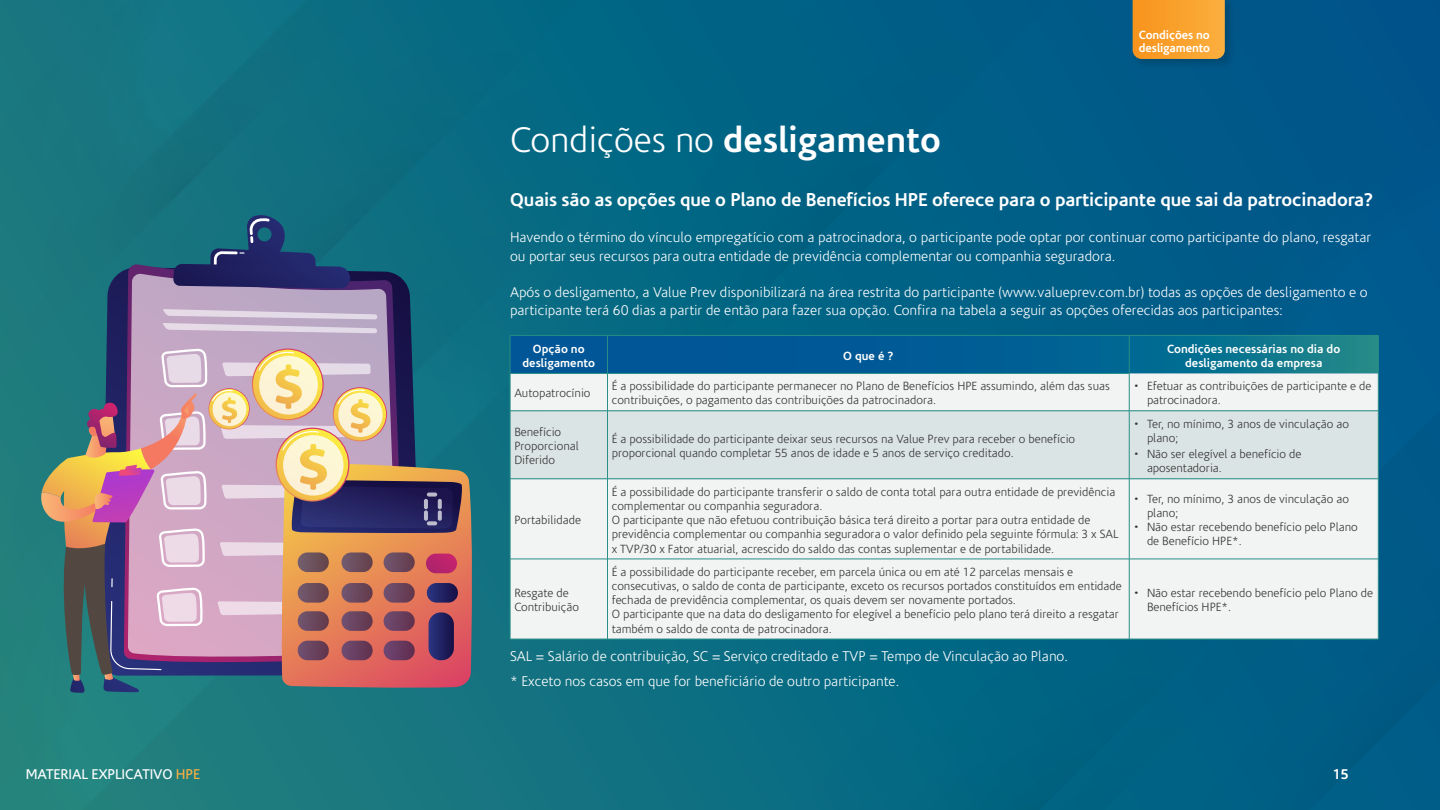
<style>
.page{position:relative;width:1440px;height:810px;background:#0d6f82}
.page>*{position:absolute;margin:0;border:0;box-sizing:border-box;transform-origin:0 0}
.título{font:700 36px "Corisande";color:#fff}
.t1{font:700 18.75px "Corisande";letter-spacing:-.01em;color:#fff}
.t2{font:300 14.25px/18.8px "Corisande";color:#fff}
.t3{font:14.25px "Corisande";letter-spacing:-.01em;color:#fff}
.t4{font:700 14.25px "Corisande";color:#fff}
.texto_corrido{font:300 12px/14.2px "Corisande";color:#333}
.t5{font:700 12px/14.2px "Corisande";color:#fff;text-align:center}
.s1{font-weight:300}
.s2{color:#fbb040}
</style>
<div class="page">
<div style="left:509px;top:0;width:310px;height:595px;background:#006484"></div>
<div style="left:504px;top:0;width:218px;height:215px;background:#006785"></div>
<div style="left:1415px;top:514px;width:25px;height:296px;background:#005987"></div>
<div style="left:1138px;top:514px;width:277px;height:296px;background:#005e85"></div>
<div style="left:908px;top:649px;width:230px;height:161px;background:#006483"></div>
<div style="left:398px;top:0;width:189px;height:111px;background:#036984"></div>
<div style="left:819px;top:0;width:621px;height:514px;background:#005b88"></div>
<div style="left:941px;top:247px;width:401px;height:88px;background:#005d88"></div>
<div style="left:968px;top:297px;width:352px;height:352px;background:#005e88"></div>
<div style="left:1342px;top:273px;width:98px;height:195px;background:#005a8f"></div>
<div style="left:1379px;top:382px;width:26px;height:85px;background:#005c8f"></div>
<div style="left:1076px;top:405px;width:306px;height:306px;background:#005f85"></div>
<div style="left:0;top:798px;width:300px;height:12px;background:#227f7d"></div>
<img style="left:0;top:111px;width:504px;height:687px">
<img style="left:474px;top:215px;width:151px;height:299px">
<img style="left:469px;top:146px;width:104px;height:316px">
<img style="left:0;top:12px;width:469px;height:579px">
<div style="left:0;top:12px;width:313px;height:283px;background:#177680"></div>
<svg style="left:511px;top:336px;width:867px;height:37px"></svg>
<div style="left:511px;top:373px;width:867px;height:266px;background:#f1f4f3"></div>
<div style="left:511px;top:412px;width:867px;height:67px;background:#dbe4e4"></div>
<hr style="left:510px;top:335px;width:98px;height:1px;background:#288e86">
<hr style="left:510px;top:336px;width:1px;height:37px;background:#288e86">
<hr style="left:608px;top:335px;width:521px;height:1px;background:#288e86">
<hr style="left:607px;top:336px;width:1px;height:37px;background:#288e86">
<hr style="left:1129px;top:335px;width:249px;height:1px;background:#288e86">
<hr style="left:1129px;top:336px;width:1px;height:37px;background:#288e86">
<hr style="left:1378px;top:336px;width:1px;height:37px;background:#288e86">
<hr style="left:510px;top:373px;width:98px;height:1px;background:#288e86">
<hr style="left:510px;top:374px;width:1px;height:37px;background:#288e86">
<hr style="left:608px;top:373px;width:521px;height:1px;background:#288e86">
<hr style="left:607px;top:374px;width:1px;height:37px;background:#288e86">
<hr style="left:1129px;top:374px;width:1px;height:37px;background:#288e86">
<hr style="left:1378px;top:373px;width:1px;height:38px;background:#288e86">
<hr style="left:510px;top:411px;width:98px;height:1px;background:#288e86">
<hr style="left:510px;top:411px;width:1px;height:68px;background:#288e86">
<hr style="left:608px;top:411px;width:521px;height:1px;background:#288e86">
<hr style="left:607px;top:411px;width:1px;height:68px;background:#288e86">
<hr style="left:1129px;top:411px;width:249px;height:1px;background:#288e86">
<hr style="left:1129px;top:411px;width:1px;height:68px;background:#288e86">
<hr style="left:1378px;top:411px;width:1px;height:68px;background:#288e86">
<hr style="left:510px;top:479px;width:98px;height:1px;background:#288e86">
<hr style="left:510px;top:479px;width:1px;height:80px;background:#288e86">
<hr style="left:608px;top:479px;width:521px;height:1px;background:#288e86">
<hr style="left:607px;top:479px;width:1px;height:80px;background:#288e86">
<hr style="left:1129px;top:479px;width:249px;height:1px;background:#288e86">
<hr style="left:1129px;top:479px;width:1px;height:80px;background:#288e86">
<hr style="left:1378px;top:479px;width:1px;height:80px;background:#288e86">
<hr style="left:510px;top:559px;width:98px;height:1px;background:#288e86">
<hr style="left:510px;top:559px;width:1px;height:80px;background:#288e86">
<hr style="left:608px;top:559px;width:521px;height:1px;background:#288e86">
<hr style="left:607px;top:559px;width:1px;height:80px;background:#288e86">
<hr style="left:1129px;top:559px;width:249px;height:1px;background:#288e86">
<hr style="left:1129px;top:559px;width:1px;height:80px;background:#288e86">
<hr style="left:1378px;top:559px;width:1px;height:80px;background:#288e86">
<hr style="left:510px;top:639px;width:98px;height:1px;background:#288e86">
<hr style="left:608px;top:639px;width:521px;height:1px;background:#288e86">
<hr style="left:1129px;top:639px;width:249px;height:1px;background:#288e86">
<svg style="left:101px;top:267px;width:321px;height:82px"></svg>
<svg style="left:128px;top:274px;width:271px;height:75px;background:#aa92b4"></svg>
<svg style="left:163px;top:309px;width:214px;height:24px;background:#cfbfd4"></svg>
<svg style="left:173px;top:215px;width:178px;height:74px"></svg>
<svg style="left:41px;top:349px;width:433px;height:344px;background:#9d868b"></svg>
<div style="left:1131px;top:0;width:104px;height:69px;background:#00517e"></div>
<svg style="left:1133px;top:0;width:92px;height:59px;background:#f7a02d"></svg>
<p class="t5" style="left:1139px;top:28px;width:73px;line-height:13.5px;text-align:left">Condições no desligamento</p>
<p class="título" style="left:510px;top:119px;width:432px"><span class="s1">Condições no</span> desligamento</p>
<p class="t1" style="left:510px;top:189px;width:865px">Quais são as opções que o Plano de Benefícios HPE oferece para o participante que sai da patrocinadora?</p>
<p class="t2" style="left:510px;top:228px;width:863px">Havendo o término do vínculo empregatício com a patrocinadora, o participante pode optar por continuar como participante do plano, resgatar ou portar seus recursos para outra entidade de previdência complementar ou companhia seguradora.</p>
<p class="t2" style="left:510px;top:283px;width:859px">Após o desligamento, a Value Prev disponibilizará na área restrita do participante (www.valueprev.com.br) todas as opções de desligamento e o participante terá 60 dias a partir de então para fazer sua opção. Confira na tabela a seguir as opções oferecidas aos participantes:</p>
<p class="t5" style="left:522px;top:342px;width:74px">Opção no desligamento</p>
<p class="t5" style="left:843px;top:349px;width:52px">O que é ?</p>
<p class="t5" style="left:1167px;top:342px;width:175px">Condições necessárias no dia do desligamento da empresa</p>
<p class="texto_corrido" style="left:514px;top:386px;width:78px">Autopatrocínio</p>
<p class="texto_corrido" style="left:612px;top:379px;width:500px">É a possibilidade do participante permanecer no Plano de Benefícios HPE assumindo, além das suas contribuições, o pagamento das contribuições da patrocinadora.</p>
<p class="texto_corrido" style="left:1147px;top:379px;width:226px;text-indent:-14px">• Efetuar as contribuições de participante e de patrocinadora.</p>
<p class="texto_corrido" style="left:514px;top:425px;width:66px">Benefício<br>Proporcional<br>Diferido</p>
<p class="texto_corrido" style="left:612px;top:432px;width:465px">É a possibilidade do participante deixar seus recursos na Value Prev para receber o benefício proporcional quando completar 55 anos de idade e 5 anos de serviço creditado.</p>
<p class="texto_corrido" style="left:1147px;top:417px;width:204px;text-indent:-14px">• Ter, no mínimo, 3 anos de vinculação ao plano;</p>
<p class="texto_corrido" style="left:1147px;top:447px;width:156px;text-indent:-14px">• Não ser elegível a benefício de aposentadoria.</p>
<p class="texto_corrido" style="left:514px;top:513px;width:68px">Portabilidade</p>
<p class="texto_corrido" style="left:514px;top:586px;width:66px">Resgate de<br>Contribuição</p>
<p class="texto_corrido" style="left:612px;top:485px;width:505px">É a possibilidade do participante transferir o saldo de conta total para outra entidade de previdência complementar ou companhia seguradora.</p>
<p class="texto_corrido" style="left:612px;top:513px;width:508px">O participante que não efetuou contribuição básica terá direito a portar para outra entidade de previdência complementar ou companhia seguradora o valor definido pela seguinte fórmula: 3 x SAL x TVP/30 x Fator atuarial, acrescido do saldo das contas suplementar e de portabilidade.</p>
<p class="texto_corrido" style="left:612px;top:565px;width:512px">É a possibilidade do participante receber, em parcela única ou em até 12 parcelas mensais e consecutivas, o saldo de conta de participante, exceto os recursos portados constituídos em entidade fechada de previdência complementar, os quais devem ser novamente portados.</p>
<p class="texto_corrido" style="left:612px;top:608px;width:509px">O participante que na data do desligamento for elegível a benefício pelo plano terá direito a resgatar também o saldo de conta de patrocinadora.</p>
<p class="t2" style="left:510px;top:648px;width:560px">SAL = Salário de contribuição, SC = Serviço creditado e TVP = Tempo de Vinculação ao Plano.</p>
<p class="t2" style="left:510px;top:673px;width:391px">* Exceto nos casos em que for beneficiário de outro participante.</p>
<p class="texto_corrido" style="left:1147px;top:492px;width:204px;text-indent:-14px">• Ter, no mínimo, 3 anos de vinculação ao plano;</p>
<p class="texto_corrido" style="left:1147px;top:520px;width:212px;text-indent:-14px">• Não estar recebendo benefício pelo Plano de Benefício HPE*.</p>
<p class="texto_corrido" style="left:1147px;top:586px;width:228px;text-indent:-14px">• Não estar recebendo benefício pelo Plano de<br>Benefícios HPE*.</p>
<p class="t3" style="left:26px;top:767px;width:176px">MATERIAL EXPLICATIVO <span class="s2">HPE</span></p>
<p class="t4" style="left:1333px;top:766px;width:17px">15</p>
</div>
